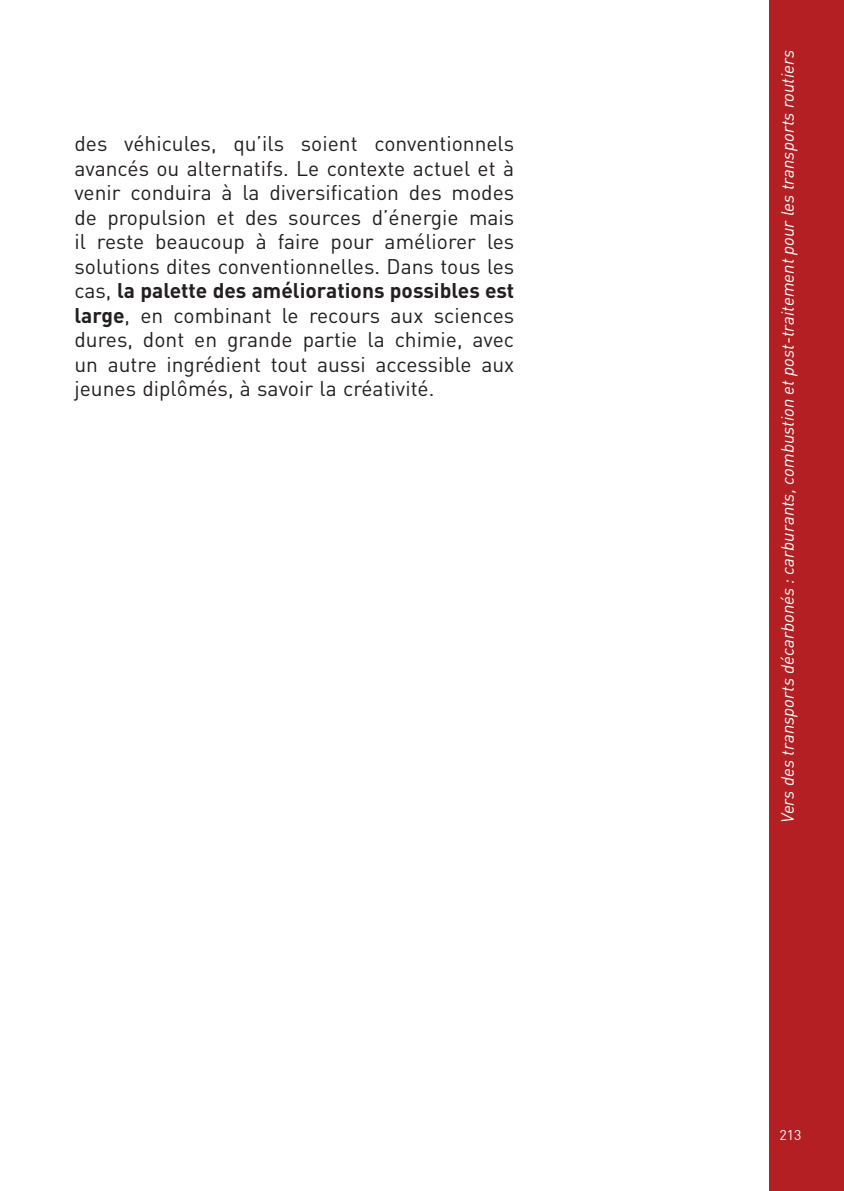
<style>
.page{position:relative;width:844px;height:1191px;background:#fff}
.page>*{position:absolute;margin:0;border:0;box-sizing:border-box;transform-origin:0 0}
.t1{font:21px/24.5px "DIN";color:#231f20;text-align:justify}
.t2{font:italic 17.5px "DIN";color:#fff}
.t3{font:14px "DIN";color:#fff}
.s1{font-weight:700}
</style>
<div class="page">
<div style="left:769px;top:0;width:74px;height:1191px;background:#b31f23"></div>
<p class="t1" style="left:74px;top:131px;width:441px">des véhicules, qu’ils soient conventionnels avancés ou alternatifs. Le contexte actuel et à venir conduira à la diversification des modes de propulsion et des sources d’énergie mais il reste beaucoup à faire pour améliorer les solutions dites conventionnelles. Dans tous les cas, <span class="s1">la palette des améliorations possibles est large</span>, en combinant le recours aux sciences dures, dont en grande partie la chimie, avec un autre ingrédient tout aussi accessible aux jeunes diplômés, à savoir la créativité.</p>
<p class="t2" style="left:776px;top:823px;width:775px;rotate:-90deg">Vers des transports décarbonés : carburants, combustion et post-traitement pour les transports routiers</p>
<p class="t3" style="left:779px;top:1125px;width:23px">213</p>
</div>
